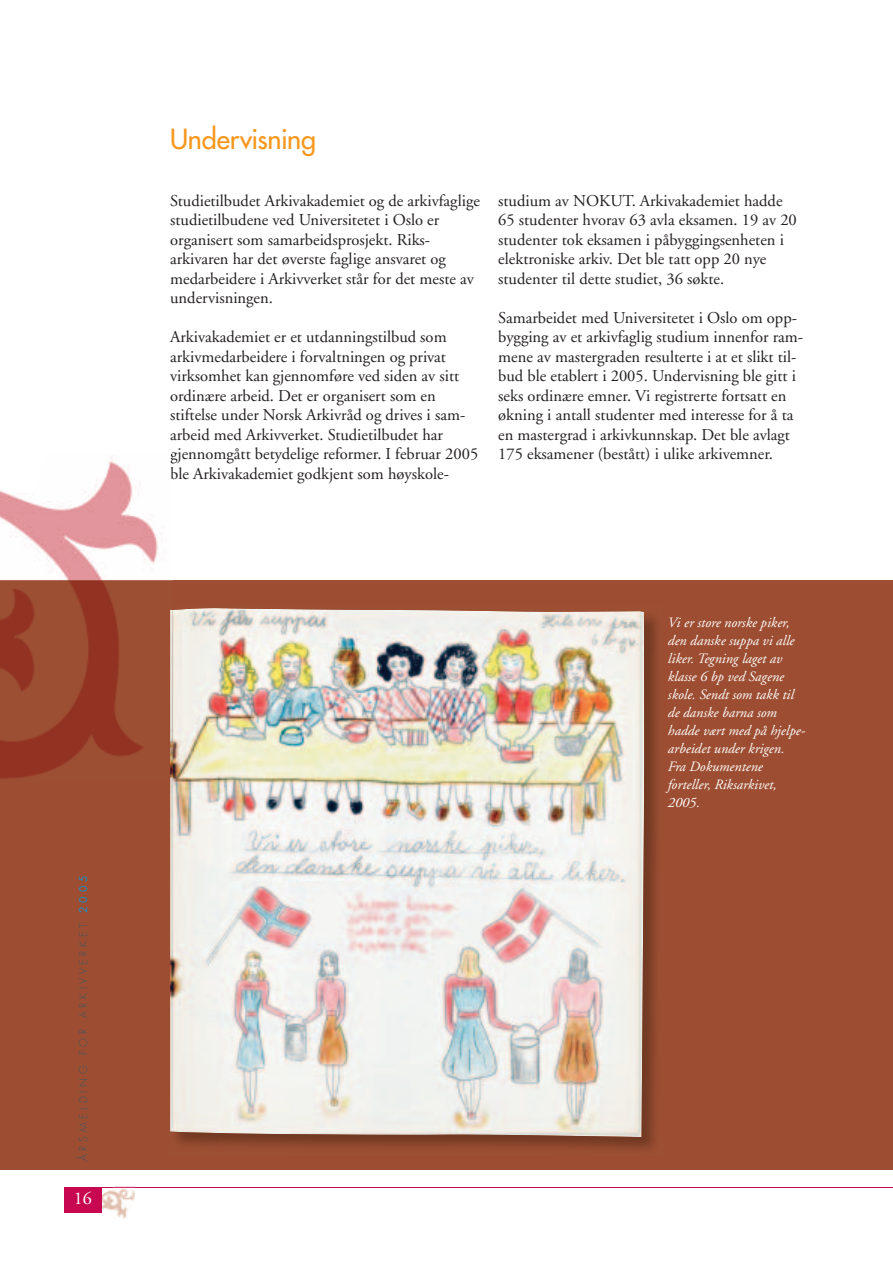
<style>
.page{position:relative;width:893px;height:1263px;background:#fff}
.page>*{position:absolute;margin:0;border:0;box-sizing:border-box;transform-origin:0 0}
.t1{font:27px "Futura";letter-spacing:-.01em;color:#f7971d}
.t2{font:18px "Adobe Garamond";color:#fff}
.t3{font:16.5px/19.5px "Adobe Garamond";color:#231f20}
.t4{font:italic 14.25px/18px "Adobe Garamond";color:#fff}
.t5{font:300 10.5px "Futura";letter-spacing:.35em;color:#45555f}
.s1{font-weight:400;color:#1490c8}
</style>
<div class="page">
<div style="left:0;top:580px;width:892px;height:589px;background:#9d4e32"></div>
<img style="left:615px;top:655px;width:46px;height:494px">
<img style="left:170px;top:608px;width:474px;height:529px">
<img style="left:0;top:457px;width:173px;height:322px">
<svg style="left:170px;top:454px;width:3px;height:29px"></svg>
<img style="left:169px;top:605px;width:4px;height:174px">
<img style="left:170px;top:610px;width:3px;height:171px">
<hr style="left:64px;top:1187px;width:828px;height:1px;background:#c70851">
<img style="left:101px;top:1186px;width:34px;height:33px">
<svg style="left:113px;top:1187px;width:22px;height:1px"></svg>
<div style="left:64px;top:1187px;width:37px;height:26px;background:#c70851"></div>
<p class="t5" style="left:78px;top:1161px;width:287px;rotate:-90deg">ÅRSMELDING FOR ARKIVVERKET <span class="s1">2005</span></p>
<p class="t2" style="left:74px;top:1191px;width:19px">16</p>
<h1 class="t1" style="left:170px;top:126px;width:147px">Undervisning</h1>
<p class="t3" style="left:170px;top:192px;width:311px">Studietilbudet Arkivakademiet og de arkivfaglige studietilbudene ved Universitetet i Oslo er organisert som samarbeidsprosjekt. Riks&shy;arkivaren har det øverste faglige ansvaret og medarbeidere i Arkivverket står for det meste av undervisningen.</p>
<p class="t3" style="left:170px;top:329px;width:309px">Arkivakademiet er et utdanningstilbud som arkivmedarbeidere i forvaltningen og privat virksomhet kan gjennomføre ved siden av sitt ordinære arbeid. Det er organisert som en stiftelse under Norsk Arkivråd og drives i sam&shy;arbeid med Arkivverket. Studietilbudet har gjennomgått betydelige reformer. I februar 2005 ble Arkivakademiet godkjent som høyskole-</p>
<p class="t3" style="left:498px;top:192px;width:300px">studium av NOKUT. Arkivakademiet hadde 65 studenter hvorav 63 avla eksamen. 19 av 20 studenter tok eksamen i påbyggingsenheten i elektroniske arkiv. Det ble tatt opp 20 nye studenter til dette studiet, 36 søkte.</p>
<p class="t3" style="left:498px;top:309px;width:306px">Samarbeidet med Universitetet i Oslo om opp&shy;bygging av et arkivfaglig studium innenfor ram&shy;mene av mastergraden resulterte i at et slikt til&shy;bud ble etablert i 2005. Undervisning ble gitt i seks ordinære emner. Vi registrerte fortsatt en økning i antall studenter med interesse for å ta en mastergrad i arkivkunnskap. Det ble avlagt 175 eksamener (bestått) i ulike arkivemner.</p>
<p class="t4" style="left:668px;top:615px;width:139px">Vi er store norske piker, den danske suppa vi alle liker. Tegning laget av klasse 6 bp ved Sagene skole. Sendt som takk til de danske barna som hadde vært med på hjelpe&shy;arbeidet under krigen.<br>Fra Dokumentene forteller, Riksarkivet,<br>2005.</p>
</div>
